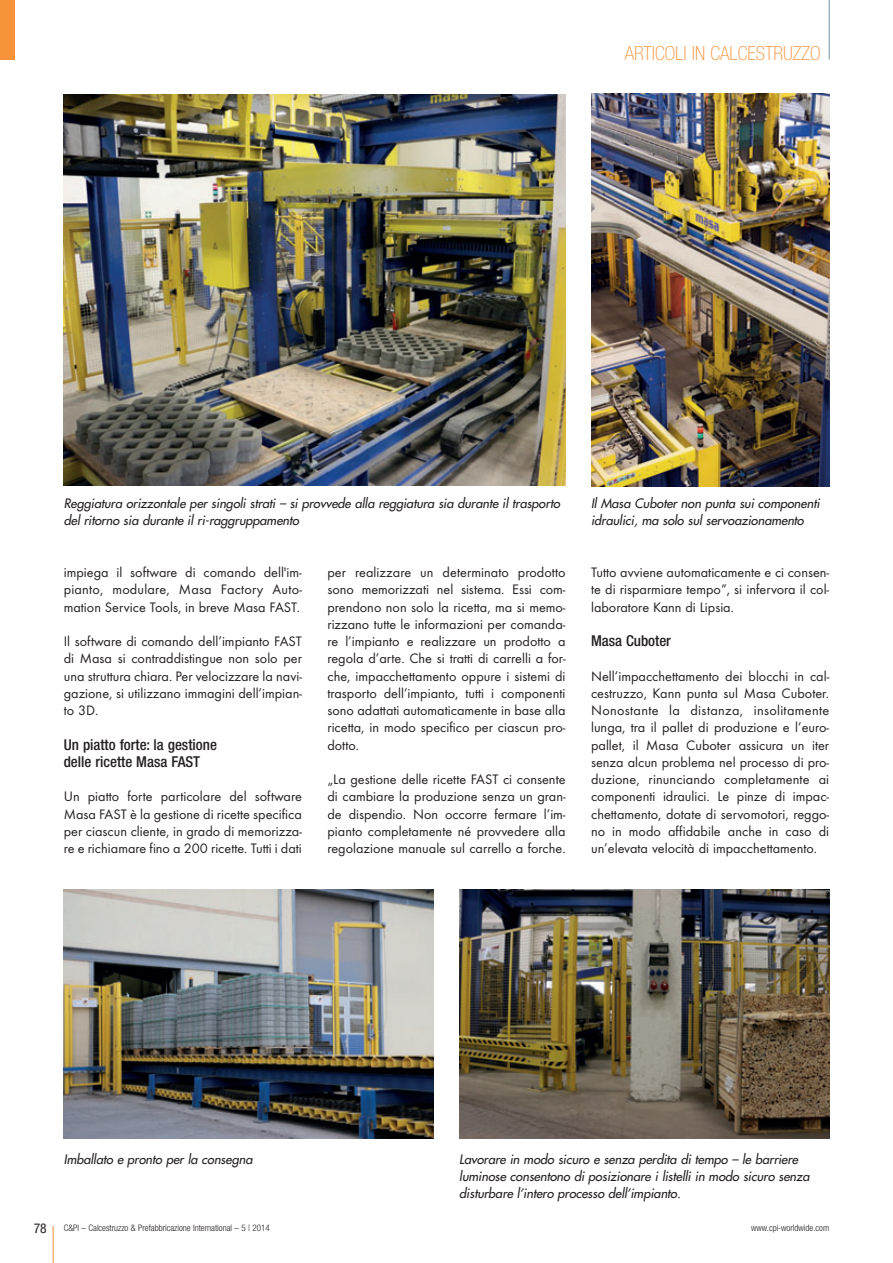
<style>
.page{position:relative;width:893px;height:1263px;background:#fff}
.page>*{position:absolute;margin:0;border:0;box-sizing:border-box;transform-origin:0 0}
.t1{font:100 condensed 19.5px "Helvetica Neue";color:#f69238}
.t2{font:500 condensed 15px/17.2px "Helvetica Neue";color:#231f20}
.t3{font:14.25px/17.2px "Futura T";color:#231f20;text-align:justify}
.t4{font:condensed 13.5px "Helvetica Neue";color:#231f20}
.t5{font:italic 12.75px/17.2px "Futura";color:#231f20}
.t6{font:300 condensed 9px "Helvetica Neue";color:#231f20}
</style>
<div class="page">
<hr style="left:53px;top:1226px;width:1px;height:37px;background:#f69238">
<hr style="left:829px;top:0;width:1px;height:60px;background:#73909f">
<div style="left:0;top:0;width:15px;height:60px;background:#f69238"></div>
<img style="left:64px;top:95px;width:502px;height:391px">
<img style="left:591px;top:94px;width:238px;height:392px">
<img style="left:64px;top:890px;width:370px;height:249px">
<img style="left:459px;top:890px;width:370px;height:249px">
<h1 class="t1" style="left:625px;top:42px;width:197px">ARTICOLI IN CALCESTRUZZO</h1>
<p class="t5" style="left:64px;top:495px;width:500px">Reggiatura orizzontale per singoli strati – si provvede alla reggiatura sia durante il trasporto del ritorno sia durante il ri-raggruppamento</p>
<p class="t5" style="left:591px;top:495px;width:233px">Il Masa Cuboter non punta sui componenti idraulici, ma solo sul servoazionamento</p>
<p class="t3" style="left:64px;top:564px;width:240px">impiega il software di comando dell'im&shy;pianto, modulare, Masa Factory Auto - mation Service Tools, in breve Masa FAST.</p>
<p class="t3" style="left:64px;top:633px;width:240px">Il software di comando dell’impianto FAST di Masa si contraddistingue non solo per una struttura chiara. Per velocizzare la navi&shy;gazione, si utilizzano immagini dell’impian&shy;to 3D.</p>
<p class="t2" style="left:64px;top:735px;width:155px">Un piatto forte: la gestione delle ricette Masa FAST</p>
<p class="t3" style="left:64px;top:788px;width:240px">Un piatto forte particolare del software Masa FAST è la gestione di ricette specifica per ciascun cliente, in grado di memorizza&shy;re e richiamare fino a 200 ricette. Tutti i dati</p>
<p class="t3" style="left:327px;top:564px;width:240px">per realizzare un determinato prodotto sono memorizzati nel sistema. Essi com&shy;prendono non solo la ricetta, ma si memo&shy;rizzano tutte le informazioni per comanda&shy;re l’impianto e realizzare un prodotto a regola d’arte. Che si tratti di carrelli a for&shy;che, impacchettamento oppure i sistemi di trasporto dell’impianto, tutti i componenti sono adattati automaticamente in base alla ricetta, in modo specifico per ciascun pro&shy;dotto.</p>
<p class="t3" style="left:327px;top:771px;width:240px">„La gestione delle ricette FAST ci consente di cambiare la produzione senza un gran&shy;de dispendio. Non occorre fermare l’im&shy;pianto completamente né provvedere alla regolazione manuale sul carrello a forche.</p>
<p class="t3" style="left:591px;top:564px;width:240px">Tutto avviene automaticamente e ci consen&shy;te di risparmiare tempo“, si infervora il col&shy;laboratore Kann di Lipsia.</p>
<p class="t2" style="left:591px;top:632px;width:81px">Masa Cuboter</p>
<p class="t3" style="left:591px;top:667px;width:240px">Nell’impacchettamento dei blocchi in cal&shy;cestruzzo, Kann punta sul Masa Cuboter.<br>Nonostante la distanza, insolitamente lunga, tra il pallet di produzione e l’euro&shy;pallet, il Masa Cuboter assicura un iter senza alcun problema nel processo di pro&shy;duzione, rinunciando completamente ai componenti idraulici. Le pinze di impac&shy;chettamento, dotate di servomotori, reggo&shy;no in modo affidabile anche in caso di un’elevata velocità di impacchettamento.</p>
<p class="t5" style="left:64px;top:1150px;width:193px">Imballato e pronto per la consegna</p>
<p class="t5" style="left:459px;top:1150px;width:354px">Lavorare in modo sicuro e senza perdita di tempo – le barriere luminose consentono di posizionare i listelli in modo sicuro senza disturbare l’intero processo dell’impianto.</p>
<p class="t4" style="left:34px;top:1220px;width:14px">78</p>
<p class="t6" style="left:64px;top:1223px;width:208px">C&amp;PI – Calcestruzzo &amp; Prefabbricazione International – 5 | 2014</p>
<p class="t6" style="left:751px;top:1223px;width:79px">www.cpi-worldwide.com</p>
</div>
